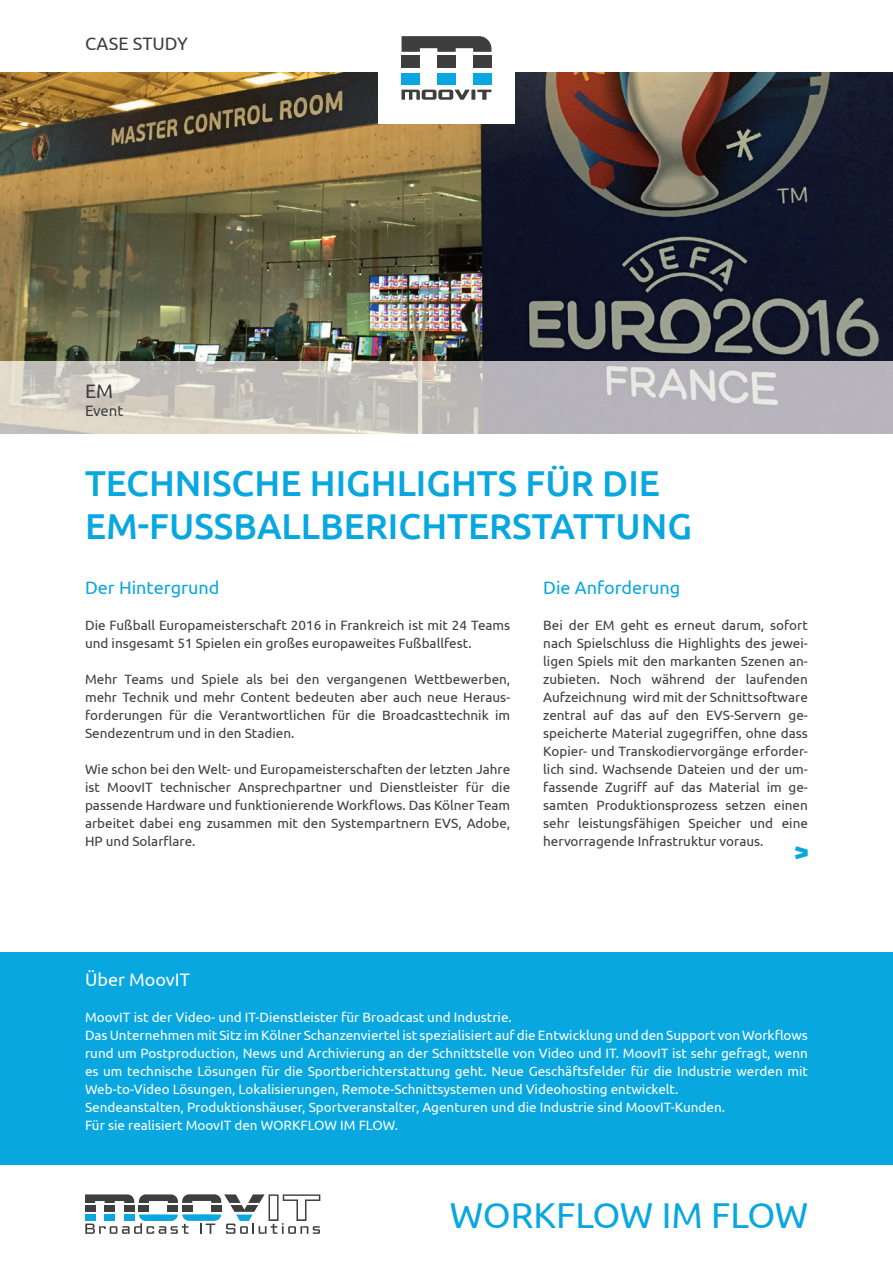
<style>
.page{position:relative;width:893px;height:1263px;background:#fff}
.page>*{position:absolute;margin:0;border:0;box-sizing:border-box;transform-origin:0 0}
.t1{font:500 36px/43.2px "Ubuntu";color:#08a7e0}
.t2{font:36px "Ubuntu";color:#08a7e0}
.t3{font:700 27px "Ubuntu";color:#08a7e0}
.t4{font:19.5px "Ubuntu";color:#3e3e3f}
.t5{font:18px "Ubuntu";color:#08a7e0}
.t6{font:18px "Ubuntu";color:#fff}
.t7{font:18px "Ubuntu";color:#3e3e3f}
.t8{font:15px "Ubuntu";letter-spacing:-.005em;color:#3e3e3f}
.t9{font:13.5px/18px "Ubuntu";color:#3e3e3f;text-align:justify}
.t10{font:13.5px/18px "Ubuntu";color:#fff}
</style>
<div class="page">
<img style="left:0;top:72px;width:893px;height:362px">
<div style="left:378px;top:36px;width:136px;height:87px;background:#fff"></div>
<svg style="left:401px;top:90px;width:90px;height:10px"></svg>
<div style="left:437px;top:56px;width:19px;height:12px;background:#3e3e3f"></div>
<svg style="left:402px;top:36px;width:89px;height:16px"></svg>
<div style="left:402px;top:56px;width:18px;height:12px;background:#3e3e3f"></div>
<div style="left:402px;top:73px;width:18px;height:12px;background:#08a7e0"></div>
<div style="left:473px;top:73px;width:18px;height:12px;background:#08a7e0"></div>
<div style="left:437px;top:73px;width:19px;height:12px;background:#08a7e0"></div>
<div style="left:473px;top:56px;width:18px;height:12px;background:#3e3e3f"></div>
<svg style="left:85px;top:1194px;width:235px;height:40px"></svg>
<div style="left:0;top:952px;width:893px;height:213px;background:#08a7e0"></div>
<h3 class="t7" style="left:85px;top:33px;width:104px">CASE STUDY</h3>
<h3 class="t4" style="left:85px;top:379px;width:30px">EM</h3>
<p class="t8" style="left:85px;top:402px;width:40px">Event</p>
<h1 class="t1" style="left:85px;top:460px;width:608px">TECHNISCHE HIGHLIGHTS FÜR DIE<br>EM-FUSSBALLBERICHTERSTATTUNG</h1>
<h3 class="t5" style="left:85px;top:577px;width:136px">Der Hintergrund</h3>
<p class="t9" style="left:85px;top:616px;width:427px">Die Fußball Europameisterschaft 2016 in Frankreich ist mit 24 Teams und insgesamt 51 Spielen ein großes europaweites Fußballfest.</p>
<p class="t9" style="left:85px;top:670px;width:427px">Mehr Teams und Spiele als bei den vergangenen Wettbewerben, mehr Technik und mehr Content bedeuten aber auch neue Heraus&shy;forderungen für die Verantwortlichen für die Broadcasttechnik im Sendezentrum und in den Stadien.</p>
<p class="t9" style="left:85px;top:760px;width:427px">Wie schon bei den Welt- und Europameisterschaften der letzten Jahre ist MoovIT technischer Ansprechpartner und Dienstleister für die passende Hardware und funktionierende Workflows. Das Kölner Team arbeitet dabei eng zusammen mit den Systempartnern EVS, Adobe, HP und Solarflare.</p>
<h3 class="t5" style="left:543px;top:577px;width:139px">Die Anforderung</h3>
<p class="t9" style="left:543px;top:616px;width:266px">Bei der EM geht es erneut darum, sofort nach Spielschluss die Highlights des jewei&shy;ligen Spiels mit den markanten Szenen an&shy;zubieten. Noch während der laufenden Aufzeichnung wird mit der Schnittsoftware zentral auf das auf den EVS-Servern ge&shy;speicherte Material zugegriffen, ohne dass Kopier- und Transkodiervorgänge erforder&shy;lich sind. Wachsende Dateien und der um&shy;fassende Zugriff auf das Material im ge&shy;samten Produktionsprozess setzen einen sehr leistungsfähigen Speicher und eine hervorragende Infrastruktur voraus.</p>
<h2 class="t3" style="left:794px;top:835px;width:17px">&gt;</h2>
<h3 class="t6" style="left:85px;top:968px;width:106px">Über MoovIT</h3>
<p class="t10" style="left:85px;top:1007px;width:724px">MoovIT ist der Video- und IT-Dienstleister für Broadcast und Industrie.<br>Das Unternehmen mit Sitz im Kölner Schanzenviertel ist spezialisiert auf die Entwicklung und den Support von Workflows rund um Postproduction, News und Archivierung an der Schnittstelle von Video und IT. MoovIT ist sehr gefragt, wenn es um technische Lösungen für die Sportberichterstattung geht. Neue Geschäftsfelder für die Industrie werden mit Web-to-Video Lösungen, Lokalisierungen, Remote-Schnittsystemen und Videohosting entwickelt.<br>Sendeanstalten, Produktionshäuser, Sportveranstalter, Agenturen und die Industrie sind MoovIT-Kunden.<br>Für sie realisiert MoovIT den WORKFLOW IM FLOW.</p>
<h1 class="t2" style="left:450px;top:1193px;width:360px">WORKFLOW IM FLOW</h1>
</div>
